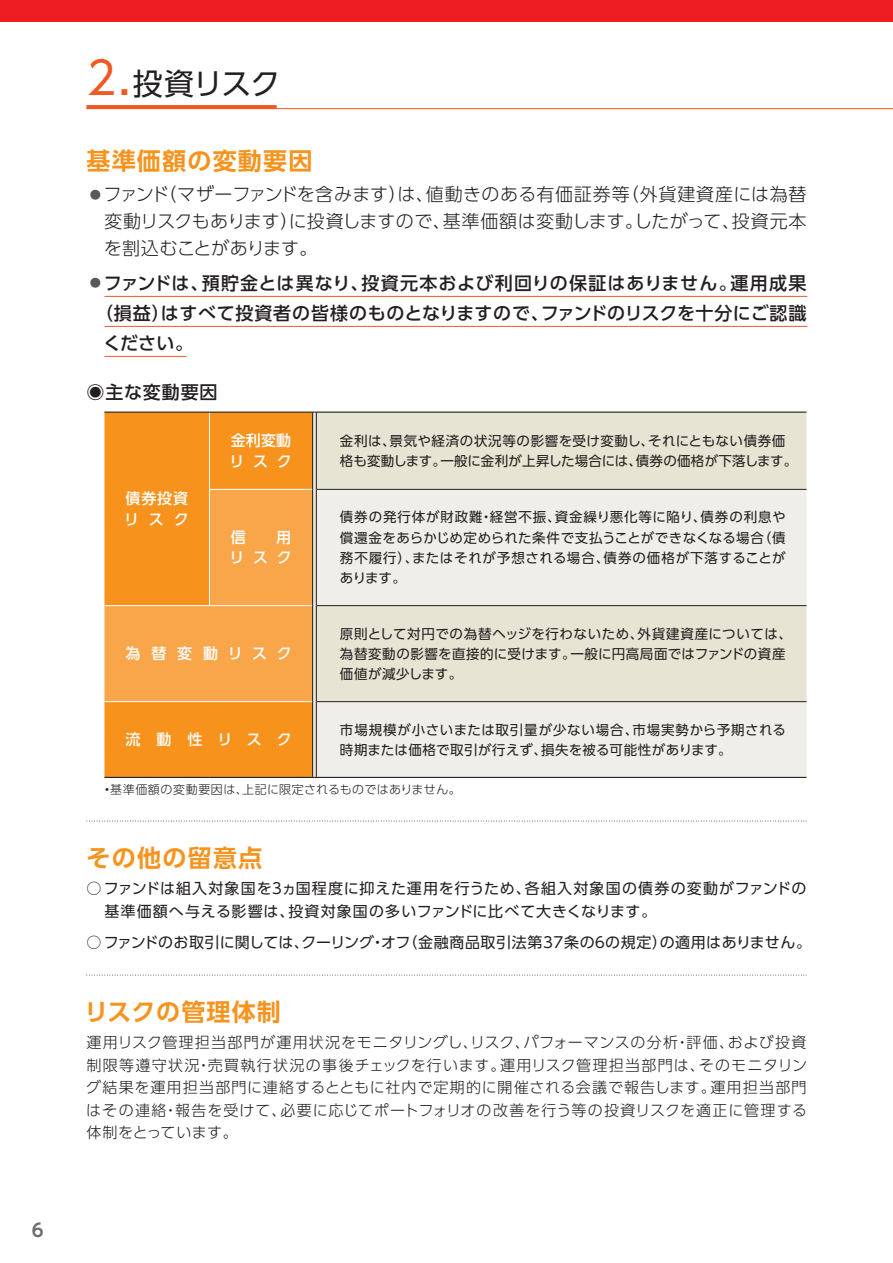
<style>
.page{position:relative;width:893px;height:1263px;background:#fff}
.page>*{position:absolute;margin:0;border:0;box-sizing:border-box;transform-origin:0 0}
.t1{font:30px "UD Shin Go Pro";letter-spacing:-.035em;color:#231f20}
.t2{font:700 24px "UD Shin Go Pro De";letter-spacing:.05em;color:#f7931d}
.t3{font:300 18px/27px "UD Shin Go Pro";letter-spacing:-.005em;color:#231f20;text-align:justify}
.t4{font:500 18px "UD Shin Go Pro";letter-spacing:.04em;color:#231f20}
.t5{font:500 18px "UD Shin Go Pro";letter-spacing:.06em;color:#231f20}
.t6{font:700 18px "UD Shin Go Pro De";color:#6c6d70}
.t7{font:300 15px/22.5px "UD Shin Go Pro";letter-spacing:.045em;color:#231f20;text-align:justify}
.t8{font:15px/22.5px "UD Shin Go Pro";letter-spacing:.06em;color:#231f20}
.t9{font:15px "UD Shin Go Pro";letter-spacing:.04em;color:#231f20}
.t10{font:500 15px/20.2px "UD Shin Go Pro";letter-spacing:.635em;color:#fff}
.t11{font:500 15px "UD Shin Go Pro";letter-spacing:.69em;color:#fff}
.t12{font:13.5px/20.2px "UD Shin Go Pro";letter-spacing:.035em;color:#231f20}
.t13{font:300 12px "UD Shin Go Pro";letter-spacing:.03em;color:#231f20}
.s1{font-size:45px;color:#f15921}
.s2{font-size:11.25px;color:#57585a}
.s3{font-weight:300;font-size:11.25px;color:#57585a}
.s4{font-weight:500}
</style>
<div class="page">
<div style="left:0;top:0;width:893px;height:21px;background:#ee1d23"></div>
<hr style="left:104px;top:296px;width:703px;height:1px;background:#f15921">
<hr style="left:104px;top:326px;width:703px;height:1px;background:#f15921">
<hr style="left:104px;top:356px;width:82px;height:1px;background:#f15921">
<div style="left:104px;top:413px;width:208px;height:364px;background:#f7931d"></div>
<div style="left:317px;top:413px;width:489px;height:76px;background:#e6e4d2"></div>
<svg style="left:104px;top:489px;width:208px;height:212px;background:#f8a13e"></svg>
<svg style="left:317px;top:490px;width:489px;height:287px;background:#ebeae0"></svg>
<svg style="left:313px;top:413px;width:3px;height:76px"></svg>
<svg style="left:313px;top:489px;width:3px;height:117px"></svg>
<svg style="left:313px;top:606px;width:3px;height:96px"></svg>
<svg style="left:313px;top:702px;width:3px;height:75px"></svg>
<hr style="left:317px;top:489px;width:489px;height:1px;background:#231f20">
<hr style="left:317px;top:605px;width:489px;height:1px;background:#231f20">
<hr style="left:317px;top:701px;width:489px;height:1px;background:#231f20">
<hr style="left:210px;top:489px;width:102px;height:1px;background:#fff">
<hr style="left:104px;top:605px;width:105px;height:1px;background:#fff">
<hr style="left:209px;top:605px;width:103px;height:1px;background:#fff">
<hr style="left:104px;top:701px;width:105px;height:1px;background:#fff">
<hr style="left:209px;top:701px;width:103px;height:1px;background:#fff">
<hr style="left:209px;top:413px;width:1px;height:76px;background:#fff">
<hr style="left:209px;top:489px;width:1px;height:116px;background:#fff">
<hr style="left:104px;top:412px;width:105px;height:1px;background:#231f20">
<hr style="left:209px;top:412px;width:105px;height:1px;background:#231f20">
<hr style="left:314px;top:412px;width:492px;height:1px;background:#231f20">
<hr style="left:314px;top:777px;width:492px;height:1px;background:#231f20">
<hr style="left:104px;top:777px;width:105px;height:1px;background:#231f20">
<hr style="left:209px;top:777px;width:105px;height:1px;background:#231f20">
<hr style="left:312px;top:413px;width:1px;height:76px;background:#231f20">
<hr style="left:316px;top:413px;width:1px;height:76px;background:#231f20">
<hr style="left:312px;top:489px;width:1px;height:117px;background:#231f20">
<hr style="left:316px;top:489px;width:1px;height:117px;background:#231f20">
<hr style="left:312px;top:606px;width:1px;height:96px;background:#231f20">
<hr style="left:316px;top:606px;width:1px;height:96px;background:#231f20">
<hr style="left:312px;top:702px;width:1px;height:75px;background:#231f20">
<hr style="left:316px;top:702px;width:1px;height:75px;background:#231f20">
<svg style="left:87px;top:821px;width:720px;height:1px"></svg>
<svg style="left:87px;top:975px;width:720px;height:1px"></svg>
<hr style="left:86px;top:108px;width:807px;height:1px;background:#f15921">
<svg style="left:86px;top:105px;width:191px;height:4px"></svg>
<h3 class="t6" style="left:32px;top:1215px;width:13px">6</h3>
<h1 class="t1" style="left:86px;top:59px;width:195px"><span class="s1">2.</span>投資リスク</h1>
<h2 class="t2" style="left:86px;top:141px;width:227px">基準価額の変動要因</h2>
<h3 class="t3" style="left:104px;top:180px;width:704px;text-indent:-14px"><span class="s2">●</span> ファンド（マザーファンドを含みます）は、値動きのある有価証券等（外貨建資産には為替変動リスクもあります）に投資しますので、基準価額は変動します。したがって、投資元本を割込むことがあります。</h3>
<h3 class="t5" style="left:90px;top:268px;width:718px"><span class="s3">●</span> ファンドは、預貯金とは異なり、投資元本および利回りの保証はありません。運用成果</h3>
<h3 class="t4" style="left:95px;top:298px;width:713px">（損益）はすべて投資者の皆様のものとなりますので、ファンドのリスクを十分にご認識</h3>
<h3 class="t4" style="left:103px;top:328px;width:92px">ください。</h3>
<h3 class="t4" style="left:86px;top:377px;width:133px">◉主な変動要因</h3>
<p class="t10" style="left:124px;top:488px;width:66px">債券投資リスク</p>
<p class="t10" style="left:230px;top:430px;width:64px">金利変動リスク</p>
<p class="t12" style="left:340px;top:430px;width:459px">金利は、景気や経済の状況等の影響を受け変動し、それにともない債券価格も変動します。一般に金利が上昇した場合には、債券の価格が下落します。</p>
<p class="t10" style="left:231px;top:527px;width:16px">信</p>
<p class="t10" style="left:230px;top:527px;width:64px;text-align:right">用<br>リスク</p>
<p class="t12" style="left:340px;top:507px;width:447px;text-align:justify">債券の発行体が財政難・経営不振、資金繰り悪化等に陥り、債券の利息や償還金をあらかじめ定められた条件で支払うことができなくなる場合（債務不履行）、またはそれが予想される場合、債券の価格が下落することがあります。</p>
<p class="t11" style="left:125px;top:641px;width:168px">為替変動リスク</p>
<p class="t12" style="left:340px;top:623px;width:454px">原則として対円での為替ヘッジを行わないため、外貨建資産については、為替変動の影響を直接的に受けます。一般に円高局面ではファンドの資産価値が減少します。</p>
<p class="t10" style="left:125px;top:729px;width:168px">流動性リスク</p>
<p class="t12" style="left:340px;top:719px;width:448px">市場規模が小さいまたは取引量が少ない場合、市場実勢から予期される時期または価格で取引が行えず、損失を被る可能性があります。</p>
<p class="t13" style="left:101px;top:780px;width:361px"><span class="s4">・</span>基準価額の変動要因は、上記に限定されるものではありません。</p>
<h2 class="t2" style="left:86px;top:839px;width:177px">その他の留意点</h2>
<p class="t8" style="left:104px;top:877px;width:703px;text-indent:-18px">○ファンドは組入対象国を３ヵ国程度に抑えた運用を行うため、各組入対象国の債券の変動がファンドの基準価額へ与える影響は、投資対象国の多いファンドに比べて大きくなります。</p>
<p class="t9" style="left:86px;top:930px;width:726px">○ファンドのお取引に関しては、クーリング・オフ（金融商品取引法第37条の６の規定）の適用はありません。</p>
<h2 class="t2" style="left:85px;top:993px;width:198px">リスクの管理体制</h2>
<p class="t7" style="left:86px;top:1030px;width:723px">運用リスク管理担当部門が運用状況をモニタリングし、リスク、パフォーマンスの分析・評価、および投資制限等遵守状況・売買執行状況の事後チェックを行います。運用リスク管理担当部門は、そのモニタリング結果を運用担当部門に連絡するとともに社内で定期的に開催される会議で報告します。運用担当部門はその連絡・報告を受けて、必要に応じてポートフォリオの改善を行う等の投資リスクを適正に管理する体制をとっています。</p>
</div>
